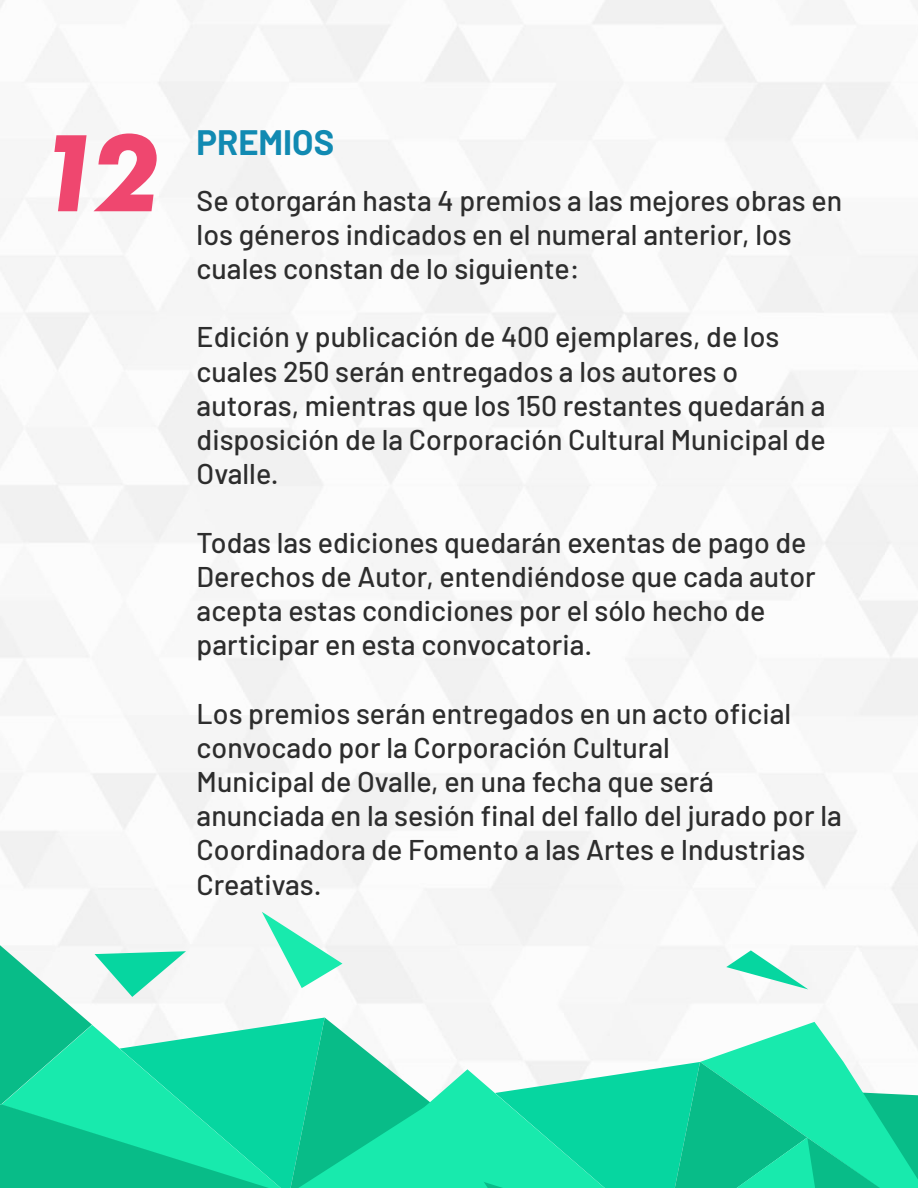
<style>
.page{position:relative;width:918px;height:1188px;background:#fff}
.page>*{position:absolute;margin:0;border:0;box-sizing:border-box;transform-origin:0 0}
.t1{font:italic 700 114px "Futura 76";color:#ef476f}
.t2{font:700 34.5px "Barlow";color:#118ab2}
.t3{font:500 28.5px/34.2px "Barlow";color:#2d2d2d}
</style>
<div class="page">
<svg style="left:0;top:912px;width:918px;height:276px"></svg>
<h1 class="t1" style="left:35px;top:86px;width:128px">12</h1>
<p class="t2" style="left:197px;top:117px;width:139px">PREMIOS</p>
<p class="t3" style="left:197px;top:181px;width:647px">Se otorgarán hasta 4 premios a las mejores obras en los géneros indicados en el numeral anterior, los cuales constan de lo siguiente:</p>
<p class="t3" style="left:197px;top:318px;width:631px">Edición y publicación de 400 ejemplares, de los cuales 250 serán entregados a los autores o autoras, mientras que los 150 restantes quedarán a disposición de la Corporación Cultural Municipal de Ovalle.</p>
<p class="t3" style="left:197px;top:523px;width:621px">Todas las ediciones quedarán exentas de pago de Derechos de Autor, entendiéndose que cada autor acepta estas condiciones por el sólo hecho de participar en esta convocatoria.</p>
<p class="t3" style="left:197px;top:694px;width:647px">Los premios serán entregados en un acto oficial convocado por la Corporación Cultural<br>Municipal de Ovalle, en una fecha que será anunciada en la sesión final del fallo del jurado por la Coordinadora de Fomento a las Artes e Industrias Creativas.</p>
</div>
